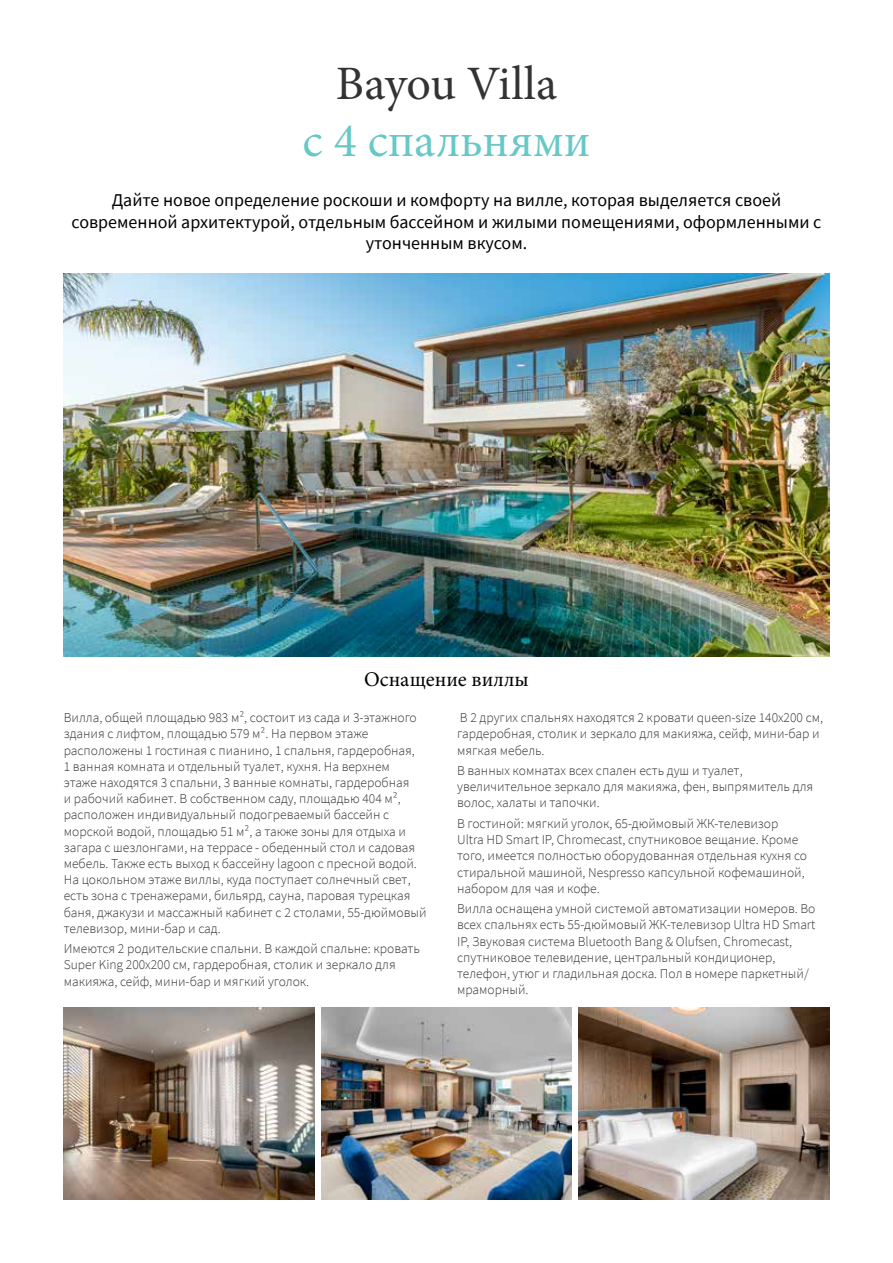
<style>
.page{position:relative;width:893px;height:1263px;background:#fff}
.page>*{position:absolute;margin:0;border:0;box-sizing:border-box;transform-origin:0 0}
.t1{font:48px "Minion Pro";color:#67c8c7}
.t2{font:48px "Minion Pro";color:#333}
.t3{font:21px "Minion Pro";color:#000}
.t4{font:18px/21.6px "Source Sans Pro";color:#000;text-align:center}
.t5{font:300 13.5px/16.2px "Source Sans Pro";color:#333}
</style>
<div class="page">
<img style="left:64px;top:1008px;width:251px;height:191px">
<img style="left:321px;top:1008px;width:251px;height:191px">
<img style="left:578px;top:1008px;width:251px;height:191px">
<img style="left:64px;top:274px;width:765px;height:383px">
<h1 class="t2" style="left:336px;top:51px;width:223px">Bayou Villa</h1>
<h1 class="t1" style="left:303px;top:109px;width:289px">с 4 спальнями</h1>
<h3 class="t4" style="left:72px;top:189px;width:751px">Дайте новое определение роскоши и комфорту на вилле, которая выделяется своей современной архитектурой, отдельным бассейном и жилыми помещениями, оформленными с утонченным вкусом.</h3>
<h2 class="t3" style="left:364px;top:665px;width:166px">Оснащение виллы</h2>
<p class="t5" style="left:64px;top:710px;width:364px">Вилла, общей площадью 983 м², состоит из сада и 3-этажного здания с лифтом, площадью 579 м². На первом этаже расположены 1 гостиная с пианино, 1 спальня, гардеробная,<br>1 ванная комната и отдельный туалет, кухня. На верхнем<br>этаже находятся 3 спальни, 3 ванные комнаты, гардеробная<br>и рабочий кабинет. В собственном саду, площадью 404 м², расположен индивидуальный подогреваемый бассейн с морской водой, площадью 51 м², а также зоны для отдыха и загара с шезлонгами, на террасе - обеденный стол и садовая мебель. Также есть выход к бассейну lagoon с пресной водой.<br>На цокольном этаже виллы, куда поступает солнечный свет, есть зона с тренажерами, бильярд, сауна, паровая турецкая баня, джакузи и массажный кабинет с 2 столами, 55-дюймовый телевизор, мини-бар и сад.</p>
<p class="t5" style="left:64px;top:941px;width:358px">Имеются 2 родительские спальни. В каждой спальне: кровать<br>Super King 200x200 см, гардеробная, столик и зеркало для макияжа, сейф, мини-бар и мягкий уголок.</p>
<p class="t5" style="left:457px;top:710px;width:367px">В 2 других спальнях находятся 2 кровати queen-size 140x200 см, гардеробная, столик и зеркало для макияжа, сейф, мини-бар и мягкая мебель.</p>
<p class="t5" style="left:457px;top:762px;width:358px">В ванных комнатах всех спален есть душ и туалет, увеличительное зеркало для макияжа, фен, выпрямитель для волос, халаты и тапочки.</p>
<p class="t5" style="left:457px;top:815px;width:351px">В гостиной: мягкий уголок, 65-дюймовый ЖК-телевизор Ultra HD Smart IP, Chromecast, спутниковое вещание. Кроме того, имеется полностью оборудованная отдельная кухня со стиральной машиной, Nespresso капсульной кофемашиной, набором для чая и кофе.</p>
<p class="t5" style="left:457px;top:901px;width:360px">Вилла оснащена умной системой автоматизации номеров. Во всех спальнях есть 55-дюймовый ЖК-телевизор Ultra HD Smart IP, Звуковая система Bluetooth Bang &amp; Olufsen, Chromecast, спутниковое телевидение, центральный кондиционер, телефон, утюг и гладильная доска. Пол в номере паркетный/ мраморный.</p>
</div>
